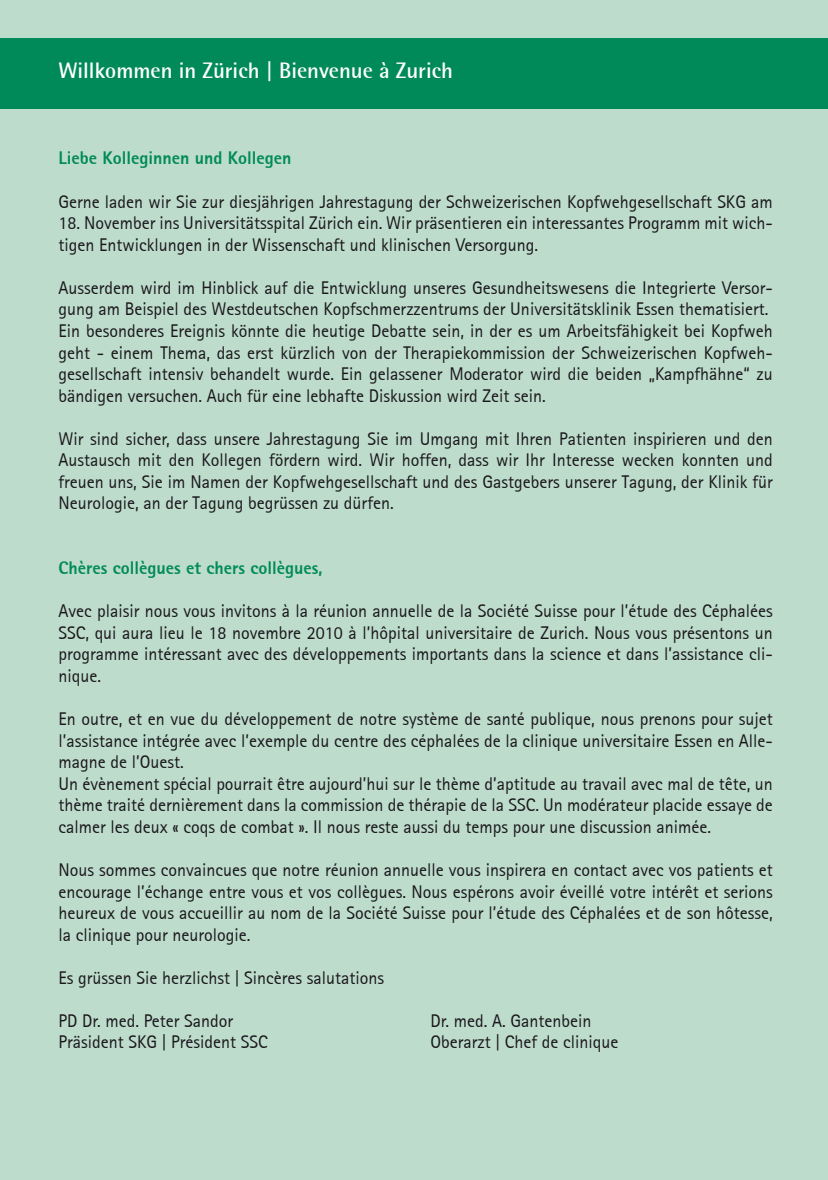
<style>
.page{position:relative;width:828px;height:1180px;background:#fff}
.page>*{position:absolute;margin:0;border:0;box-sizing:border-box;transform-origin:0 0}
.t1{font:700 22px "Libre Semi Sans S Si";color:#fff}
.t2{font:18px/21.6px "Libre Sans Serif S Si";color:#1a171c}
.t3{font:800 18px "Libre Sans Serif Black S Si";color:#008a59}
</style>
<div class="page">
<div style="left:0;top:0;width:828px;height:1179px;background:#bddccc"></div>
<div style="left:0;top:38px;width:828px;height:70px;background:#008a59"></div>
<p class="t1" style="left:58px;top:57px;width:396px">Willkommen in Zürich | Bienvenue à Zurich</p>
<p class="t3" style="left:58px;top:147px;width:235px">Liebe Kolleginnen und Kollegen</p>
<p class="t2" style="left:58px;top:190px;width:716px">Gerne laden wir Sie zur diesjährigen Jahrestagung der Schweizerischen Kopfwehgesellschaft SKG am</p>
<p class="t2" style="left:58px;top:212px;width:716px">18. November ins Universitätsspital Zürich ein. Wir präsentieren ein interessantes Programm mit wich&shy;tigen Entwicklungen in der Wissenschaft und klinischen Versorgung.</p>
<p class="t2" style="left:58px;top:277px;width:716px">Ausserdem wird im Hinblick auf die Entwicklung unseres Gesundheitswesens die Integrierte Versor&shy;gung am Beispiel des Westdeutschen Kopfschmerzzentrums der Universitätsklinik Essen thematisiert.<br>Ein besonderes Ereignis könnte die heutige Debatte sein, in der es um Arbeitsfähigkeit bei Kopfweh geht - einem Thema, das erst kürzlich von der Therapiekommission der Schweizerischen Kopfweh&shy;gesellschaft intensiv behandelt wurde. Ein gelassener Moderator wird die beiden „Kampfhähne“ zu bändigen versuchen. Auch für eine lebhafte Diskussion wird Zeit sein.</p>
<p class="t2" style="left:58px;top:427px;width:716px;text-align:justify">Wir sind sicher, dass unsere Jahrestagung Sie im Umgang mit Ihren Patienten inspirieren und den Austausch mit den Kollegen fördern wird. Wir hoffen, dass wir Ihr Interesse wecken konnten und freuen uns, Sie im Namen der Kopfwehgesellschaft und des Gastgebers unserer Tagung, der Klinik für Neurologie, an der Tagung begrüssen zu dürfen.</p>
<p class="t3" style="left:58px;top:556px;width:265px">Chères collègues et chers collègues,</p>
<p class="t2" style="left:58px;top:600px;width:716px;text-align:justify">Avec plaisir nous vous invitons à la réunion annuelle de la Société Suisse pour l’étude des Céphalées SSC, qui aura lieu le 18 novembre 2010 à l’hôpital universitaire de Zurich. Nous vous présentons un programme intéressant avec des développements importants dans la science et dans l’assistance cli&shy;nique.</p>
<p class="t2" style="left:58px;top:707px;width:716px">En outre, et en vue du développement de notre système de santé publique, nous prenons pour sujet l’assistance intégrée avec l’exemple du centre des céphalées de la clinique universitaire Essen en Alle&shy;magne de l’Ouest.<br>Un évènement spécial pourrait être aujourd’hui sur le thème d’aptitude au travail avec mal de tête, un thème traité dernièrement dans la commission de thérapie de la SSC. Un modérateur placide essaye de calmer les deux « coqs de combat ». Il nous reste aussi du temps pour une discussion animée.</p>
<p class="t2" style="left:58px;top:858px;width:716px;text-align:justify">Nous sommes convaincues que notre réunion annuelle vous inspirera en contact avec vos patients et encourage l’échange entre vous et vos collègues. Nous espérons avoir éveillé votre intérêt et serions heureux de vous accueillir au nom de la Société Suisse pour l’étude des Céphalées et de son hôtesse, la clinique pour neurologie.</p>
<p class="t2" style="left:58px;top:966px;width:327px">Es grüssen Sie herzlichst | Sincères salutations</p>
<p class="t2" style="left:58px;top:1009px;width:176px">PD Dr. med. Peter Sandor</p>
<p class="t2" style="left:430px;top:1009px;width:162px">Dr. med. A. Gantenbein</p>
<p class="t2" style="left:58px;top:1031px;width:211px">Präsident SKG | Président SSC</p>
<p class="t2" style="left:430px;top:1031px;width:189px">Oberarzt | Chef de clinique</p>
</div>
